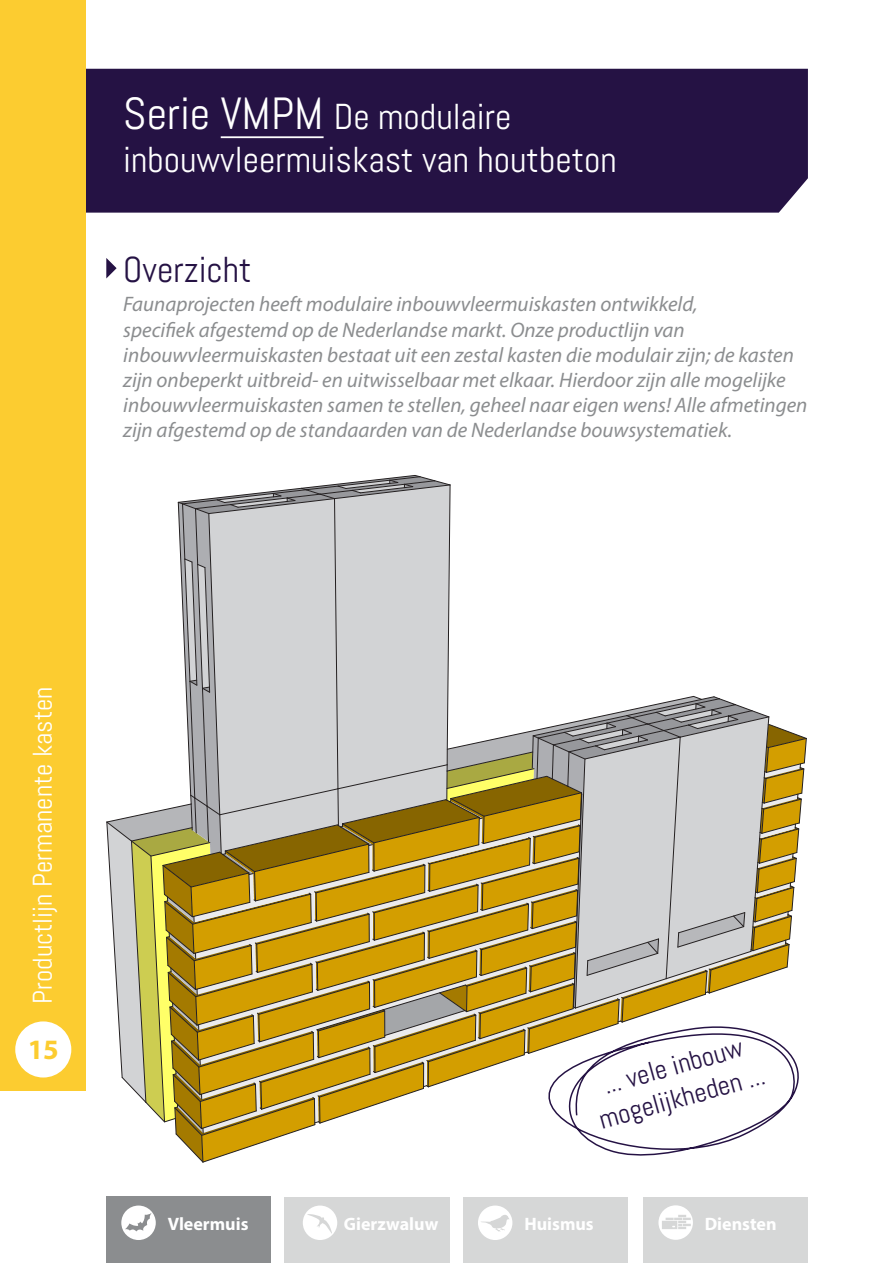
<style>
.page{position:relative;width:893px;height:1263px;background:#fff}
.page>*{position:absolute;margin:0;border:0;box-sizing:border-box;transform-origin:0 0}
.t1{font:36px/43.2px "Abel";color:#fff}
.t2{font:36px "Abel";color:#251244}
.t3{font:700 28.2px "Myriad Pro";color:#fccc30}
.t4{font:27px/32.5px "Abel";color:#251244;text-align:center}
.t5{font:27px "Abel";color:#fff}
.t6{font:italic 21px/25.2px "Myriad Pro";color:#8b8d8f}
.t7{font:700 18px "Myriad Pro";color:#fff}
.s1{font-size:45px}
</style>
<div class="page">
<div style="left:643px;top:1196px;width:165px;height:67px;background:#d6d7d7"></div>
<div style="left:85px;top:69px;width:723px;height:144px;background:#251244"></div>
<hr style="left:221px;top:136px;width:103px;height:2px;background:#fff">
<div style="left:0;top:0;width:85px;height:1091px;background:#fccc30"></div>
<div style="left:15px;top:1021px;width:56px;height:56px;background:#fff;border-radius:50%"></div>
<svg style="left:658px;top:1205px;width:35px;height:35px"></svg>
<svg style="left:107px;top:475px;width:700px;height:687px"></svg>
<svg style="left:106px;top:258px;width:11px;height:20px"></svg>
<svg style="left:444px;top:1003px;width:363px;height:159px"></svg>
<div style="left:285px;top:1196px;width:165px;height:67px;background:#d6d7d7"></div>
<div style="left:463px;top:1196px;width:165px;height:67px;background:#d6d7d7"></div>
<div style="left:106px;top:1196px;width:165px;height:67px;background:#8b8d8f"></div>
<svg style="left:121px;top:1205px;width:35px;height:35px"></svg>
<svg style="left:478px;top:1205px;width:34px;height:35px"></svg>
<svg style="left:303px;top:1205px;width:34px;height:35px"></svg>
<h1 class="t1" style="left:123px;top:95px;width:495px"><span class="s1">Serie VMPM</span> De modulaire inbouwvleermuiskast van houtbeton</h1>
<h1 class="t2" style="left:123px;top:247px;width:130px">Overzicht</h1>
<p class="t6" style="left:123px;top:291px;width:686px">Faunaprojecten heeft modulaire inbouwvleermuiskasten ontwikkeld,<br>specifiek afgestemd op de Nederlandse markt. Onze productlijn van inbouwvleermuiskasten bestaat uit een zestal kasten die modulair zijn; de kasten zijn onbeperkt uitbreid- en uitwisselbaar met elkaar. Hierdoor zijn alle mogelijke inbouwvleermuiskasten samen te stellen, geheel naar eigen wens! Alle afmetingen zijn afgestemd op de standaarden van de Nederlandse bouwsystematiek.</p>
<p class="t5" style="left:26px;top:1003px;width:318px;rotate:-90deg">Productlijn Permanente kasten</p>
<h2 class="t3" style="left:28px;top:1031px;width:33px">15</h2>
<p class="t4" style="left:586px;top:1074px;width:172px;rotate:-16deg">... vele inbouw mogelijkheden ...</p>
<p class="t7" style="left:168px;top:1212px;width:82px">Vleermuis</p>
<p class="t7" style="left:344px;top:1212px;width:96px">Gierzwaluw</p>
<p class="t7" style="left:524px;top:1212px;width:71px">Huismus</p>
<p class="t7" style="left:705px;top:1212px;width:73px">Diensten</p>
</div>
